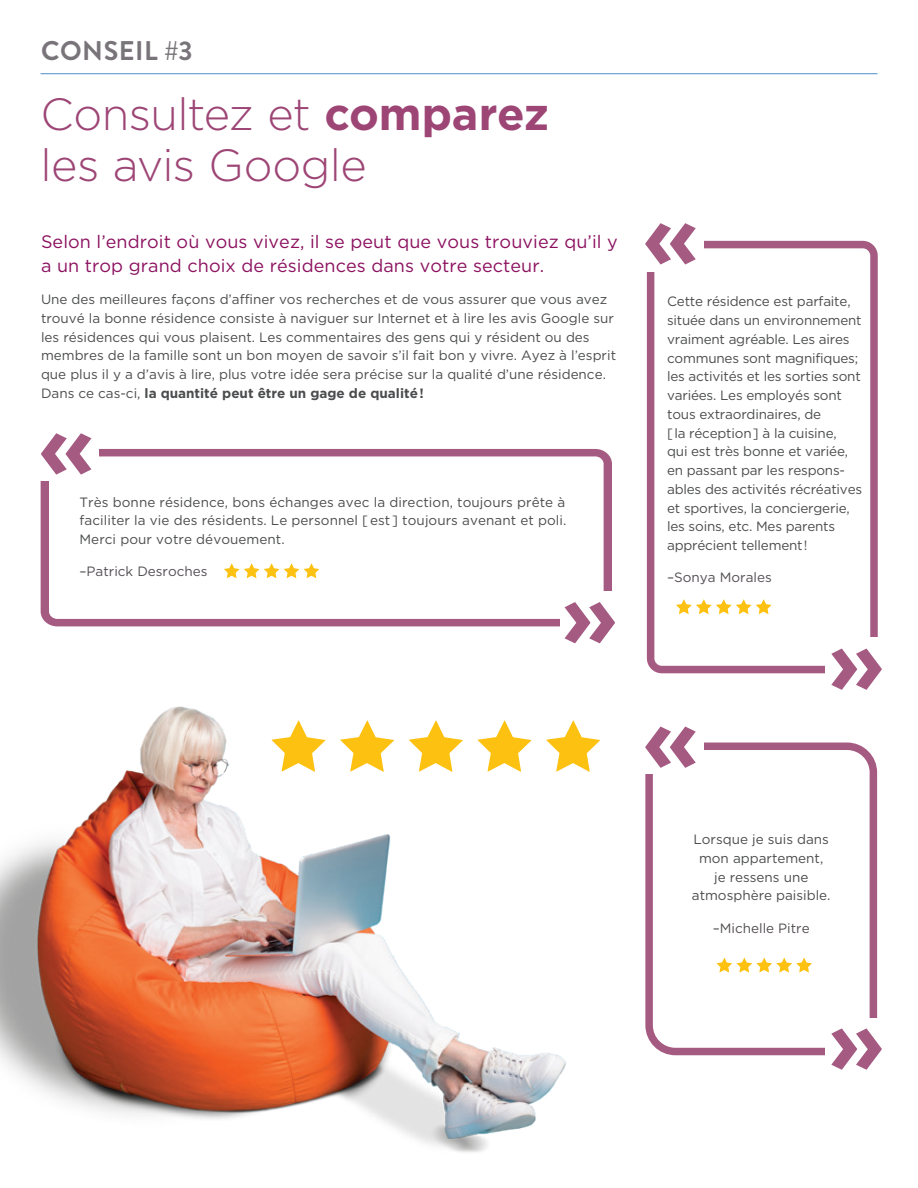
<style>
.page{position:relative;width:918px;height:1188px;background:#fff}
.page>*{position:absolute;margin:0;border:0;box-sizing:border-box;transform-origin:0 0}
.t1{font:300 45px/51px "Gotham HTF";letter-spacing:-.015em;color:#9d4575}
.t2{font:700 27px "Brandon Grotesque";letter-spacing:.02em;color:#797479}
.t3{font:18px/24px "Gotham HTF";letter-spacing:.005em;color:#8c1260}
.t4{font:13.5px/18.8px "Gotham HTF";color:#4b4c4d}
.t5{font:13.5px "Gotham HTF";color:#534e53}
.s1{font-weight:700}
.s2{color:#4b4c4d}
</style>
<div class="page">
<hr style="left:40px;top:73px;width:838px;height:1px;background:#4e8ecb">
<svg style="left:41px;top:449px;width:571px;height:177px"></svg>
<svg style="left:224px;top:563px;width:95px;height:15px"></svg>
<div style="left:36px;top:442px;width:63px;height:39px;background:#fff"></div>
<div style="left:561px;top:592px;width:52px;height:58px;background:#fff"></div>
<svg style="left:565px;top:602px;width:50px;height:41px"></svg>
<svg style="left:41px;top:433px;width:50px;height:42px"></svg>
<svg style="left:647px;top:241px;width:231px;height:432px"></svg>
<div style="left:825px;top:637px;width:57px;height:59px;background:#fff"></div>
<div style="left:641px;top:233px;width:63px;height:39px;background:#fff"></div>
<svg style="left:676px;top:599px;width:95px;height:15px"></svg>
<svg style="left:831px;top:649px;width:51px;height:41px"></svg>
<svg style="left:645px;top:223px;width:51px;height:42px"></svg>
<img style="left:0;top:706px;width:566px;height:446px">
<svg style="left:645px;top:743px;width:232px;height:312px"></svg>
<svg style="left:272px;top:720px;width:54px;height:52px"></svg>
<svg style="left:340px;top:720px;width:54px;height:52px"></svg>
<svg style="left:409px;top:720px;width:54px;height:52px"></svg>
<svg style="left:478px;top:720px;width:54px;height:52px"></svg>
<svg style="left:546px;top:720px;width:54px;height:52px"></svg>
<svg style="left:717px;top:958px;width:95px;height:15px"></svg>
<div style="left:641px;top:735px;width:63px;height:39px;background:#fff"></div>
<div style="left:825px;top:1018px;width:57px;height:59px;background:#fff"></div>
<svg style="left:831px;top:1028px;width:51px;height:42px"></svg>
<svg style="left:645px;top:727px;width:51px;height:41px"></svg>
<p class="t2" style="left:41px;top:31px;width:153px">CONSEIL #3</p>
<h1 class="t1" style="left:40px;top:88px;width:510px">Consultez et <span class="s1">comparez </span>les avis Google</h1>
<p class="t3" style="left:41px;top:229px;width:578px">Selon l’endroit où vous vivez, il se peut que vous trouviez qu’il y a un trop grand choix de résidences dans votre secteur.</p>
<p class="t4" style="left:41px;top:290px;width:577px">Une des meilleures façons d’affiner vos recherches et de vous assurer que vous avez trouvé la bonne résidence consiste à naviguer sur Internet et à lire les avis Google sur les résidences qui vous plaisent. Les commentaires des gens qui y résident ou des membres de la famille sont un bon moyen de savoir s’il fait bon y vivre. Ayez à l’esprit que plus il y a d’avis à lire, plus votre idée sera précise sur la qualité d’une résidence.<br>Dans ce cas-ci, <span class="s1">la quantité peut être un gage de qualité!</span></p>
<p class="t4" style="left:79px;top:492px;width:489px;text-align:justify">Très bonne résidence, bons échanges avec la direction, toujours prête à faciliter la vie des résidents. Le personnel [est ] toujours avenant et poli.<br>Merci pour votre dévouement.</p>
<p class="t5" style="left:79px;top:564px;width:130px"><span class="s2">–</span>Patrick Desroches</p>
<p class="t4" style="left:667px;top:292px;width:197px">Cette résidence est parfaite, située dans un environnement vraiment agréable. Les aires communes sont magnifiques; les activités et les sorties sont variées. Les employés sont tous extraordinaires, de<br>[la réception] à la cuisine,<br>qui est très bonne et variée, en passant par les respons&shy;ables des activités récréatives et sportives, la conciergerie, les soins, etc. Mes parents apprécient tellement!</p>
<p class="t5" style="left:667px;top:570px;width:106px"><span class="s2">–</span>Sonya Morales</p>
<p class="t4" style="left:692px;top:830px;width:140px;text-align:center">Lorsque je suis dans mon appartement, je ressens une atmosphère paisible.</p>
<p class="t5" style="left:713px;top:920px;width:99px"><span class="s2">–</span>Michelle Pitre</p>
</div>
